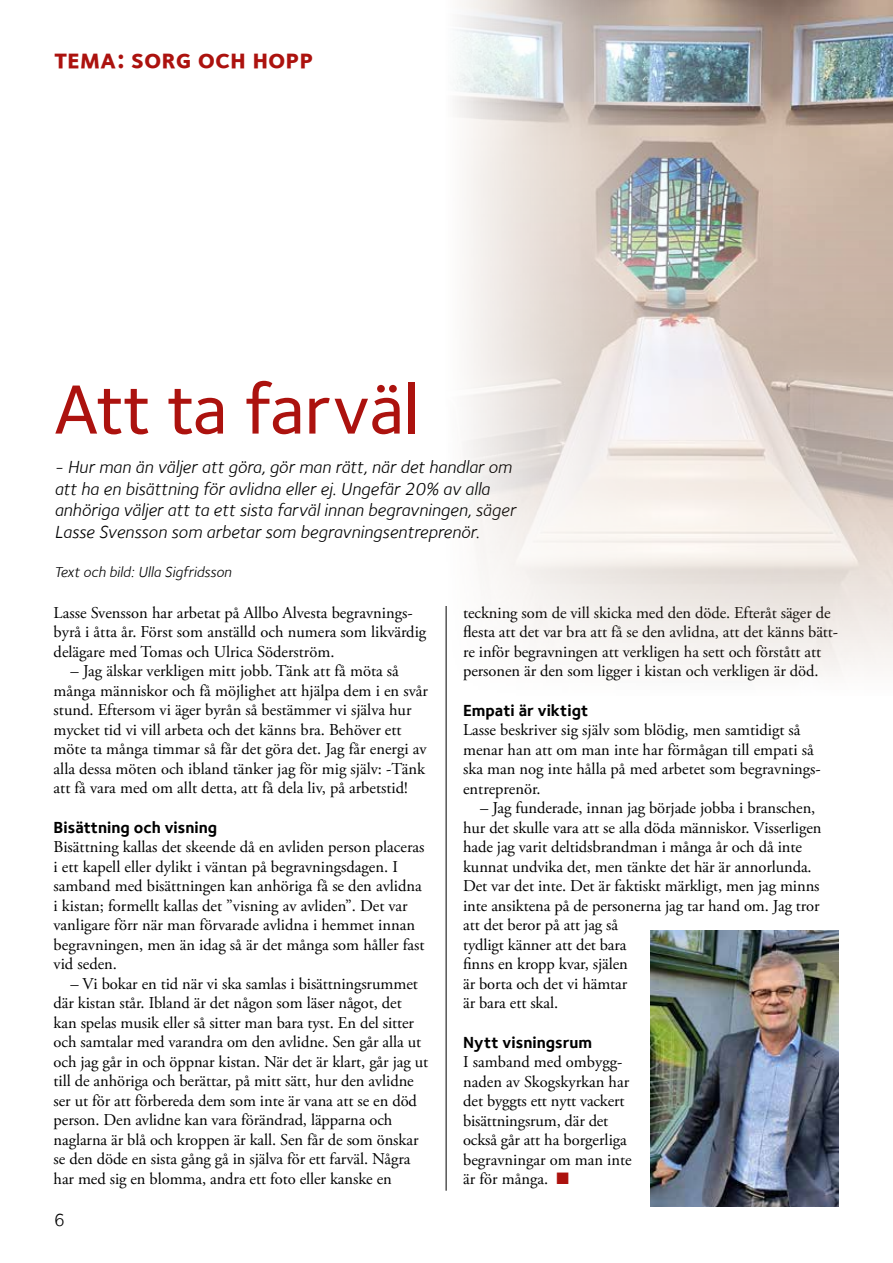
<style>
.page{position:relative;width:893px;height:1263px;background:#fff}
.page>*{position:absolute;margin:0;border:0;box-sizing:border-box;transform-origin:0 0}
.t1{font:500 72px "Foundry Sterling";letter-spacing:-.005em;color:#ac120e}
.t2{font:27px "Foundry Sterling Bold Expert";color:#ac120e}
.t3{font:italic 18px/21.6px "Foundry Sterling";color:#000}
.t4{font:18px "Foundry Sterling";color:#000}
.t5{font:16.5px/19.5px "Adobe Garamond Pro";letter-spacing:-.005em;color:#000}
.t6{font:700 16.5px "Foundry Sterling";color:#000}
.t7{font:italic 15px "Foundry Sterling";color:#000}
.s1{color:#ac120e}
</style>
<div class="page">
<hr style="left:446px;top:606px;width:1px;height:585px;background:#000">
<img style="left:650px;top:930px;width:189px;height:277px">
<img style="left:446px;top:0;width:447px;height:695px">
<h2 class="t2" style="left:54px;top:43px;width:261px">tema: sorg och hopp</h2>
<h1 class="t1" style="left:54px;top:367px;width:367px">Att ta farväl</h1>
<p class="t3" style="left:54px;top:456px;width:463px">- Hur man än väljer att göra, gör man rätt, när det handlar om att ha en bisättning för avlidna eller ej. Ungefär 20% av alla anhöriga väljer att ta ett sista farväl innan begravningen, säger Lasse Svensson som arbetar som begravningsentreprenör.</p>
<p class="t7" style="left:54px;top:563px;width:179px">Text och bild: Ulla Sigfridsson</p>
<p class="t5" style="left:54px;top:603px;width:374px">Lasse Svensson har arbetat på Allbo Alvesta begravnings&shy;byrå i åtta år. Först som anställd och numera som likvärdig delägare med Tomas och Ulrica Söderström.</p>
<p class="t5" style="left:54px;top:662px;width:376px;text-indent:17px">– Jag älskar verkligen mitt jobb. Tänk att få möta så många människor och få möjlighet att hjälpa dem i en svår stund. Eftersom vi äger byrån så bestämmer vi själva hur mycket tid vi vill arbeta och det känns bra. Behöver ett möte ta många timmar så får det göra det. Jag får energi av alla dessa möten och ibland tänker jag för mig själv: -Tänk att få vara med om allt detta, att få dela liv, på arbetstid!</p>
<p class="t6" style="left:54px;top:817px;width:165px">Bisättning och visning</p>
<p class="t5" style="left:54px;top:838px;width:373px">Bisättning kallas det skeende då en avliden person placeras i ett kapell eller dylikt i väntan på begravningsdagen. I samband med bisättningen kan anhöriga få se den avlidna i kistan; formellt kallas det ”visning av avliden”. Det var vanligare förr när man förvarade avlidna i hemmet innan begravningen, men än idag så är det många som håller fast vid seden.</p>
<p class="t5" style="left:54px;top:974px;width:376px;text-indent:17px">– Vi bokar en tid när vi ska samlas i bisättningsrummet där kistan står. Ibland är det någon som läser något, det kan spelas musik eller så sitter man bara tyst. En del sitter och samtalar med varandra om den avlidne. Sen går alla ut och jag går in och öppnar kistan. När det är klart, går jag ut till de anhöriga och berättar, på mitt sätt, hur den avlidne ser ut för att förbereda dem som inte är vana att se en död person. Den avlidne kan vara förändrad, läpparna och naglarna är blå och kroppen är kall. Sen får de som önskar se den döde en sista gång gå in själva för ett farväl. Några har med sig en blomma, andra ett foto eller kanske en</p>
<p class="t4" style="left:54px;top:1210px;width:12px">6</p>
<p class="t5" style="left:463px;top:603px;width:377px">teckning som de vill skicka med den döde. Efteråt säger de flesta att det var bra att få se den avlidna, att det känns bätt&shy;re inför begravningen att verkligen ha sett och förstått att personen är den som ligger i kistan och verkligen är död.</p>
<p class="t6" style="left:463px;top:700px;width:127px">Empati är viktigt</p>
<p class="t5" style="left:463px;top:721px;width:359px">Lasse beskriver sig själv som blödig, men samtidigt så menar han att om man inte har förmågan till empati så ska man nog inte hålla på med arbetet som begravnings&shy;entreprenör.</p>
<p class="t5" style="left:463px;top:799px;width:360px;text-indent:17px">– Jag funderade, innan jag började jobba i branschen, hur det skulle vara att se alla döda människor. Visserligen hade jag varit deltidsbrandman i många år och då inte kunnat undvika det, men tänkte det här är annorlunda.<br>Det var det inte. Det är faktiskt märkligt, men jag minns inte ansiktena på de personerna jag tar hand om. Jag tror att det beror på att jag så<br>tydligt känner att det bara<br>finns en kropp kvar, själen<br>är borta och det vi hämtar<br>är bara ett skal.</p>
<p class="t6" style="left:463px;top:1032px;width:131px">Nytt visningsrum</p>
<p class="t5" style="left:463px;top:1053px;width:170px">I samband med ombygg&shy;naden av Skogskyrkan har det byggts ett nytt vackert bisättningsrum, där det också går att ha borgerliga begravningar om man inte är för många. <span class="s1">■</span></p>
</div>
